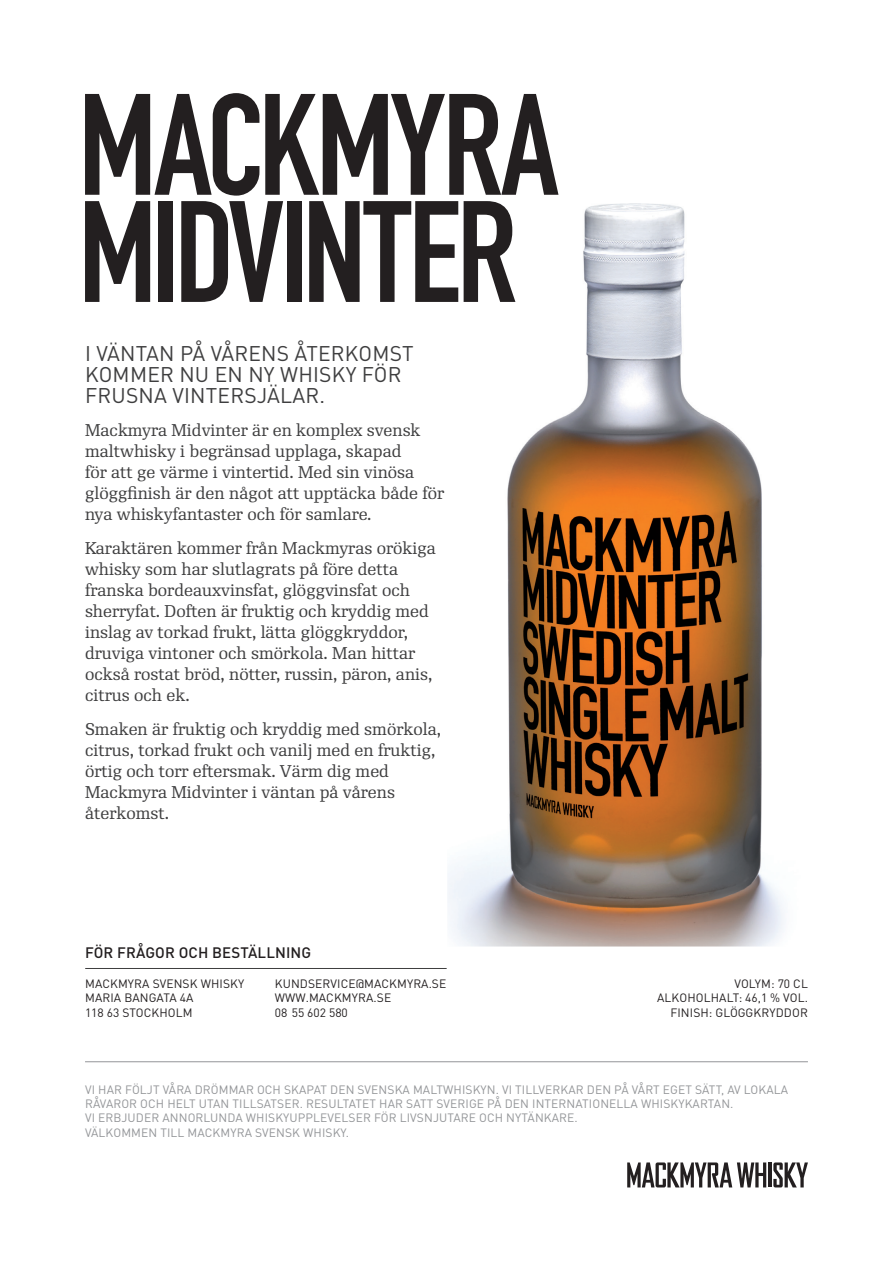
<style>
.page{position:relative;width:893px;height:1263px;background:#fff}
.page>*{position:absolute;margin:0;border:0;box-sizing:border-box;transform-origin:0 0}
.Brödtext{font:21px/21px "DIN Pro";letter-spacing:.01em;color:#3e3e3f}
.Brödtext-2{font:16.5px/21px "Re Public Std";color:#3e3e3f}
.t1{font:500 15px "DIN Pro";letter-spacing:.01em;color:#231f20}
.Underrubrik{font:12px/14.4px "DIN Pro";letter-spacing:.01em;color:#939598}
.t2{font:12px/14.4px "DIN Pro";letter-spacing:.01em;color:#231f20}
</style>
<div class="page">
<hr style="left:85px;top:1061px;width:723px;height:1px;background:#939598">
<img style="left:448px;top:193px;width:336px;height:753px">
<svg style="left:85px;top:93px;width:473px;height:209px"></svg>
<svg style="left:627px;top:1162px;width:139px;height:25px"></svg>
<hr style="left:768px;top:1162px;width:3px;height:25px;background:#231f20">
<svg style="left:773px;top:1162px;width:35px;height:25px"></svg>
<hr style="left:85px;top:968px;width:362px;height:1px;background:#3e3e3f">
<p class="Brödtext" style="left:85px;top:340px;width:330px">I VÄNTAN PÅ VÅRENS ÅTERKOMST<br>KOMMER NU EN NY WHISKY FÖR<br>FRUSNA VINTERSJÄLAR.</p>
<p class="Brödtext-2" style="left:85px;top:420px;width:361px">Mackmyra Midvinter är en komplex svensk maltwhisky i begränsad upplaga, skapad<br>för att ge värme i vintertid. Med sin vinösa glöggfinish är den något att upptäcka både för nya whiskyfantaster och för samlare.</p>
<p class="Brödtext-2" style="left:85px;top:538px;width:352px">Karaktären kommer från Mackmyras orökiga whisky som har slutlagrats på före detta franska bordeauxvinsfat, glöggvinsfat och sherryfat. Doften är fruktig och kryddig med inslag av torkad frukt, lätta glöggkryddor, druviga vintoner och smörkola. Man hittar också rostat bröd, nötter, russin, päron, anis, citrus och ek.</p>
<p class="Brödtext-2" style="left:85px;top:719px;width:358px">Smaken är fruktig och kryddig med smörkola, citrus, torkad frukt och vanilj med en fruktig, örtig och torr eftersmak. Värm dig med Mackmyra Midvinter i väntan på vårens återkomst.</p>
<p class="t1" style="left:85px;top:940px;width:228px">FÖR FRÅGOR OCH BESTÄLLNING</p>
<p class="t2" style="left:85px;top:975px;width:161px">MACKMYRA SVENSK WHISKY<br>MARIA BANGATA 4A<br>118 63 STOCKHOLM</p>
<p class="t2" style="left:275px;top:975px;width:173px">KUNDSERVICE@MACKMYRA.SE<br>WWW.MACKMYRA.SE</p>
<p class="t2" style="left:275px;top:1004px;width:75px">08 55 602 580</p>
<p class="t2" style="left:734px;top:975px;width:75px">VOLYM: 70 CL</p>
<p class="t2" style="left:657px;top:989px;width:152px">ALKOHOLHALT: 46,1 % VOL.</p>
<p class="t2" style="left:670px;top:1004px;width:139px">FINISH: GLÖGGKRYDDOR</p>
<p class="Underrubrik" style="left:85px;top:1081px;width:704px">VI HAR FÖLJT VÅRA DRÖMMAR OCH SKAPAT DEN SVENSKA MALTWHISKYN. VI TILLVERKAR DEN PÅ VÅRT EGET SÄTT, AV LOKALA RÅVAROR OCH HELT UTAN TILLSATSER. RESULTATET HAR SATT SVERIGE PÅ DEN INTERNATIONELLA WHISKYKARTAN.<br>VI ERBJUDER ANNORLUNDA WHISKYUPPLEVELSER FÖR LIVSNJUTARE OCH NYTÄNKARE.<br>VÄLKOMMEN TILL MACKMYRA SVENSK WHISKY.</p>
</div>
